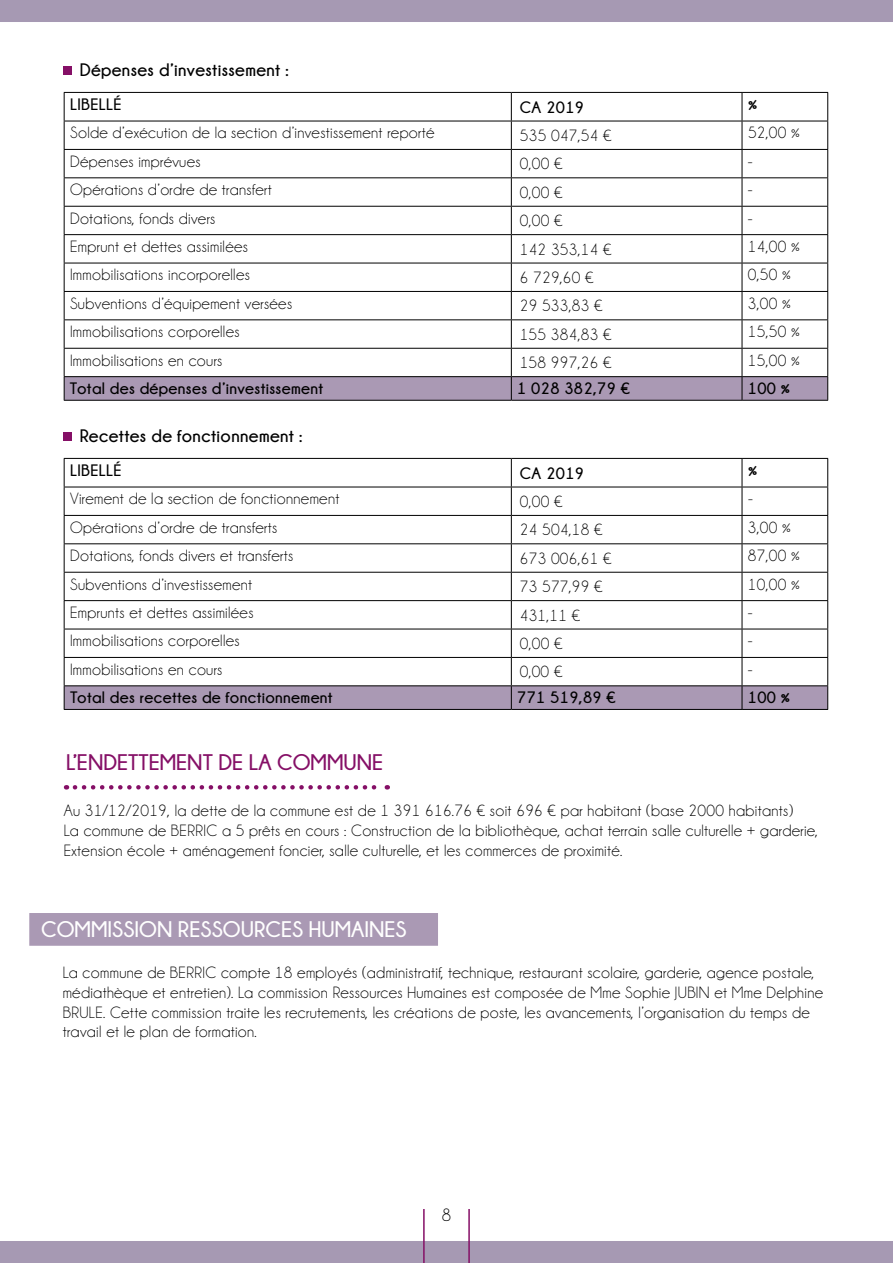
<style>
.page{position:relative;width:893px;height:1263px;background:#fff}
.page>*{position:absolute;margin:0;border:0;box-sizing:border-box;transform-origin:0 0}
.t1{font:700 22.5px "Champagne&Limousines";color:#fff}
.t2{font:700 22.5px "Champagne&Limousines";color:#850f66}
.t3{font:700 18px "Champagne&Limousines";letter-spacing:.02em;color:#000}
.t4{font:18px "Champagne&Limousines";color:#000}
.t5{font:16.5px/19.8px "Champagne&Limousines";letter-spacing:.02em;color:#000}
.t6{font:700 16.5px "Champagne&Limousines";letter-spacing:.02em;color:#000}
</style>
<div class="page">
<div style="left:0;top:1241px;width:893px;height:22px;background:#a699b3"></div>
<div style="left:0;top:0;width:893px;height:22px;background:#a699b3"></div>
<hr style="left:423px;top:1209px;width:2px;height:54px;background:#850f66">
<hr style="left:468px;top:1209px;width:2px;height:54px;background:#850f66">
<hr style="left:64px;top:92px;width:447px;height:1px;background:#000">
<hr style="left:511px;top:92px;width:231px;height:1px;background:#000">
<hr style="left:742px;top:92px;width:86px;height:1px;background:#000">
<svg style="left:64px;top:93px;width:764px;height:307px"></svg>
<hr style="left:64px;top:400px;width:447px;height:1px;background:#000">
<hr style="left:511px;top:400px;width:231px;height:1px;background:#000">
<hr style="left:742px;top:400px;width:86px;height:1px;background:#000">
<hr style="left:64px;top:458px;width:447px;height:1px;background:#000">
<hr style="left:511px;top:458px;width:231px;height:1px;background:#000">
<hr style="left:742px;top:458px;width:86px;height:1px;background:#000">
<svg style="left:64px;top:459px;width:764px;height:250px"></svg>
<hr style="left:64px;top:709px;width:447px;height:1px;background:#000">
<hr style="left:511px;top:709px;width:231px;height:1px;background:#000">
<hr style="left:742px;top:709px;width:86px;height:1px;background:#000">
<div style="left:64px;top:66px;width:8px;height:9px;background:#850f66"></div>
<div style="left:64px;top:432px;width:8px;height:9px;background:#850f66"></div>
<svg style="left:75px;top:785px;width:313px;height:4px"></svg>
<div style="left:29px;top:913px;width:409px;height:33px;background:#aa99b4;border:2px solid #aa99b4"></div>
<p class="t3" style="left:80px;top:60px;width:211px">Dépenses d’investissement :</p>
<p class="t6" style="left:70px;top:95px;width:53px">LIBELLÉ</p>
<p class="t6" style="left:520px;top:98px;width:66px">CA 2019</p>
<p class="t6" style="left:748px;top:95px;width:11px">%</p>
<p class="t5" style="left:70px;top:123px;width:366px">Solde d’exécution de la section d’investissement reporté</p>
<p class="t5" style="left:520px;top:126px;width:93px">535 047,54 €</p>
<p class="t5" style="left:748px;top:123px;width:53px">52,00 %</p>
<p class="t5" style="left:70px;top:152px;width:132px">Dépenses imprévues</p>
<p class="t5" style="left:520px;top:154px;width:44px">0,00 €</p>
<p class="t5" style="left:748px;top:152px;width:6px">-</p>
<p class="t5" style="left:70px;top:180px;width:203px">Opérations d’ordre de transfert</p>
<p class="t5" style="left:520px;top:182px;width:44px">0,00 €</p>
<p class="t5" style="left:748px;top:180px;width:6px">-</p>
<p class="t5" style="left:70px;top:208px;width:147px">Dotations, fonds divers</p>
<p class="t5" style="left:520px;top:211px;width:44px">0,00 €</p>
<p class="t5" style="left:748px;top:208px;width:6px">-</p>
<p class="t5" style="left:70px;top:237px;width:179px">Emprunt et dettes assimilées</p>
<p class="t5" style="left:520px;top:239px;width:93px">142 353,14 €</p>
<p class="t5" style="left:748px;top:237px;width:53px">14,00 %</p>
<p class="t5" style="left:70px;top:265px;width:181px">Immobilisations incorporelles</p>
<p class="t5" style="left:520px;top:268px;width:75px">6 729,60 €</p>
<p class="t5" style="left:748px;top:265px;width:44px">0,50 %</p>
<p class="t5" style="left:70px;top:294px;width:224px">Subventions d’équipement versées</p>
<p class="t5" style="left:520px;top:296px;width:84px">29 533,83 €</p>
<p class="t5" style="left:748px;top:294px;width:44px">3,00 %</p>
<p class="t5" style="left:70px;top:322px;width:171px">Immobilisations corporelles</p>
<p class="t5" style="left:520px;top:324px;width:93px">155 384,83 €</p>
<p class="t5" style="left:748px;top:322px;width:53px">15,50 %</p>
<p class="t5" style="left:70px;top:350px;width:154px">Immobilisations en cours</p>
<p class="t5" style="left:520px;top:353px;width:93px">158 997,26 €</p>
<p class="t5" style="left:748px;top:350px;width:53px">15,00 %</p>
<p class="t6" style="left:70px;top:379px;width:255px">Total des dépenses d’investissement</p>
<p class="t6" style="left:517px;top:379px;width:114px">1 028 382,79 €</p>
<p class="t6" style="left:748px;top:379px;width:44px">100 %</p>
<p class="t3" style="left:80px;top:426px;width:224px">Recettes de fonctionnement :</p>
<p class="t6" style="left:70px;top:461px;width:53px">LIBELLÉ</p>
<p class="t6" style="left:520px;top:464px;width:66px">CA 2019</p>
<p class="t6" style="left:748px;top:461px;width:11px">%</p>
<p class="t5" style="left:70px;top:489px;width:271px">Virement de la section de fonctionnement</p>
<p class="t5" style="left:520px;top:492px;width:44px">0,00 €</p>
<p class="t5" style="left:748px;top:489px;width:6px">-</p>
<p class="t5" style="left:70px;top:518px;width:209px">Opérations d’ordre de transferts</p>
<p class="t5" style="left:520px;top:520px;width:84px">24 504,18 €</p>
<p class="t5" style="left:748px;top:518px;width:44px">3,00 %</p>
<p class="t5" style="left:70px;top:546px;width:225px">Dotations, fonds divers et transferts</p>
<p class="t5" style="left:520px;top:548px;width:93px">673 006,61 €</p>
<p class="t5" style="left:748px;top:546px;width:53px">87,00 %</p>
<p class="t5" style="left:70px;top:574px;width:184px">Subventions d’investissement</p>
<p class="t5" style="left:520px;top:577px;width:84px">73 577,99 €</p>
<p class="t5" style="left:748px;top:574px;width:53px">10,00 %</p>
<p class="t5" style="left:70px;top:603px;width:185px">Emprunts et dettes assimilées</p>
<p class="t5" style="left:520px;top:605px;width:62px">431,11 €</p>
<p class="t5" style="left:748px;top:603px;width:6px">-</p>
<p class="t5" style="left:70px;top:631px;width:171px">Immobilisations corporelles</p>
<p class="t5" style="left:520px;top:634px;width:44px">0,00 €</p>
<p class="t5" style="left:748px;top:631px;width:6px">-</p>
<p class="t5" style="left:70px;top:659px;width:154px">Immobilisations en cours</p>
<p class="t5" style="left:520px;top:662px;width:44px">0,00 €</p>
<p class="t5" style="left:748px;top:659px;width:6px">-</p>
<p class="t6" style="left:70px;top:689px;width:264px">Total des recettes de fonctionnement</p>
<p class="t6" style="left:517px;top:689px;width:100px">771 519,89 €</p>
<p class="t6" style="left:748px;top:689px;width:44px">100 %</p>
<h1 class="t2" style="left:66px;top:750px;width:319px">L’ENDETTEMENT DE LA COMMUNE</h1>
<p class="t5" style="left:64px;top:801px;width:755px">Au 31/12/2019, la dette de la commune est de 1 391 616.76 € soit 696 € par habitant (base 2000 habitants)<br>La commune de BERRIC a 5 prêts en cours : Construction de la bibliothèque, achat terrain salle culturelle + garderie,<br>Extension école + aménagement foncier, salle culturelle, et les commerces de proximité.</p>
<h1 class="t1" style="left:41px;top:917px;width:367px">COMMISSION RESSOURCES HUMAINES</h1>
<p class="t5" style="left:63px;top:963px;width:762px">La commune de BERRIC compte 18 employés (administratif, technique, restaurant scolaire, garderie, agence postale, médiathèque et entretien). La commission Ressources Humaines est composée de Mme Sophie JUBIN et Mme Delphine BRULE. Cette commission traite les recrutements, les créations de poste, les avancements, l’organisation du temps de travail et le plan de formation.</p>
<p class="t4" style="left:442px;top:1206px;width:11px">8</p>
</div>
